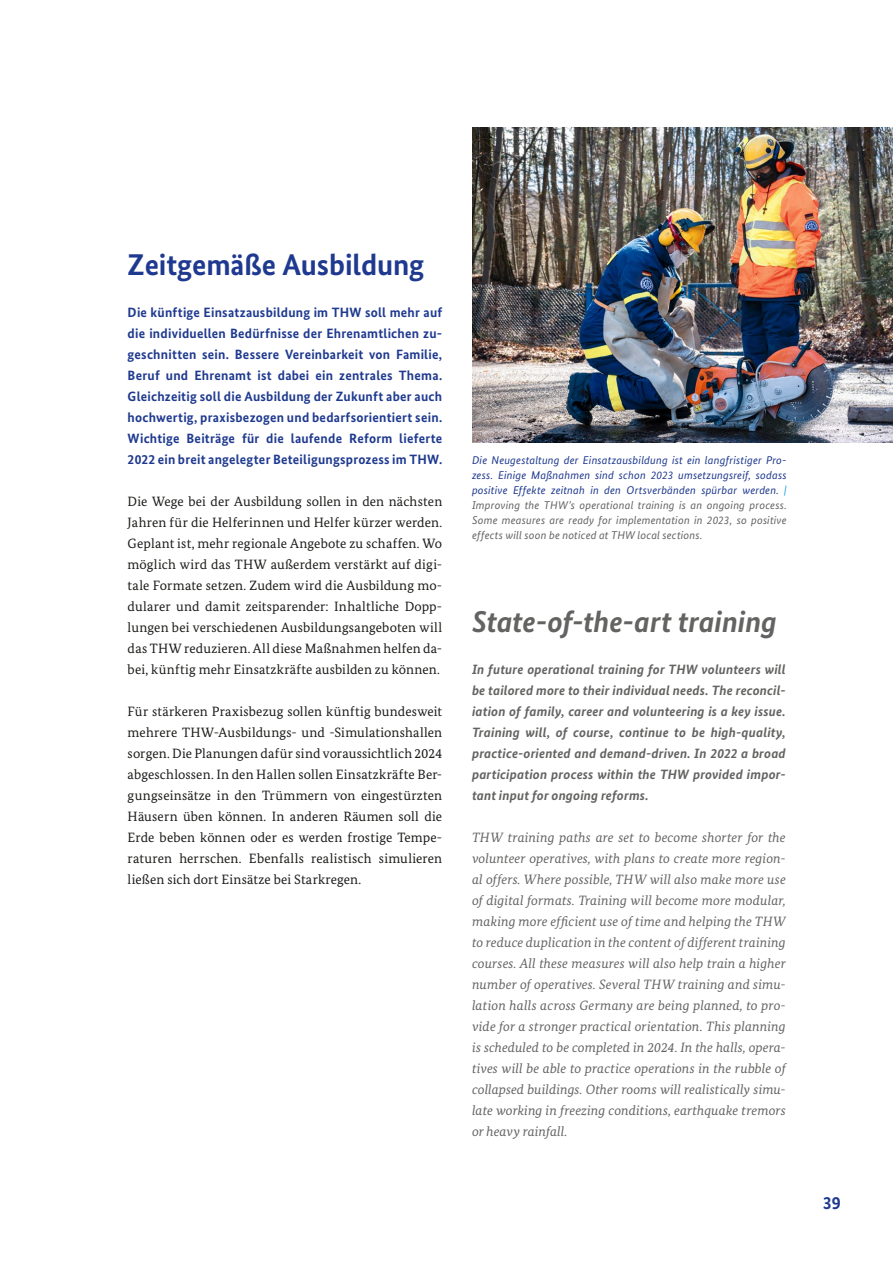
<style>
.page{position:relative;width:893px;height:1263px;background:#fff}
.page>*{position:absolute;margin:0;border:0;box-sizing:border-box;transform-origin:0 0}
.t1{font:italic 700 30px "Bundes Sans";letter-spacing:-.005em;color:#636362}
.t2{font:700 30px "Bundes Sans";letter-spacing:-.005em;color:#1e398f}
.t3{font:700 18px "Bundes Sans";color:#1e398f}
.t4{font:13.5px/21px "Bundes Serif";letter-spacing:.015em;color:#1a1a18;text-align:justify}
.t5{font:italic 13.5px/21px "Bundes Serif";letter-spacing:.005em;color:#636362;text-align:justify}
.t6{font:700 13.5px/21px "Bundes Sans";letter-spacing:.015em;color:#1e398f;text-align:justify}
.t7{font:italic 700 13.5px/21px "Bundes Sans";letter-spacing:.01em;color:#636362;text-align:justify}
.t8{font:italic 11.25px/15px "Bundes Sans";letter-spacing:.015em;color:#1e398f;text-align:justify}
.t9{font:italic 11.25px/15px "Bundes Sans";letter-spacing:.015em;color:#636362;text-align:justify}
.t10{font:italic 11.25px "Bundes Sans";color:#009ee3}
</style>
<div class="page">
<img style="left:472px;top:127px;width:421px;height:315px">
<h2 class="t2" style="left:128px;top:246px;width:298px">Zeitgemäße Ausbildung</h2>
<p class="t6" style="left:128px;top:301px;width:316px">Die künftige Einsatzausbildung im THW soll mehr auf die individuellen Bedürfnisse der Ehrenamtlichen zu&shy;geschnitten sein. Bessere Vereinbarkeit von Familie, Beruf und Ehrenamt ist dabei ein zentrales Thema.<br>Gleichzeitig soll die Ausbildung der Zukunft aber auch hochwertig, praxisbezogen und bedarfsorientiert sein.<br>Wichtige Beiträge für die laufende Reform lieferte 2022 ein breit angelegter Beteiligungsprozess im THW.</p>
<p class="t4" style="left:128px;top:490px;width:316px">Die Wege bei der Ausbildung sollen in den nächsten Jahren für die Helferinnen und Helfer kürzer werden.<br>Geplant ist, mehr regionale Angebote zu schaffen. Wo möglich wird das THW außerdem verstärkt auf digi&shy;tale Formate setzen. Zudem wird die Ausbildung mo&shy;dularer und damit zeitsparender: Inhaltliche Dopp&shy;lungen bei verschiedenen Ausbildungsangeboten will das THW reduzieren. All diese Maßnahmen helfen da&shy;bei, künftig mehr Einsatzkräfte ausbilden zu können.</p>
<p class="t4" style="left:128px;top:700px;width:316px">Für stärkeren Praxisbezug sollen künftig bundesweit mehrere THW-Ausbildungs- und -Simulationshallen sorgen. Die Planungen dafür sind voraussichtlich 2024 abgeschlossen. In den Hallen sollen Einsatzkräfte Ber&shy;gungseinsätze in den Trümmern von eingestürzten Häusern üben können. In anderen Räumen soll die Erde beben können oder es werden frostige Tempe&shy;raturen herrschen. Ebenfalls realistisch simulieren ließen sich dort Einsätze bei Starkregen.</p>
<p class="t8" style="left:472px;top:452px;width:316px">Die Neugestaltung der Einsatzausbildung ist ein langfristiger Pro&shy;zess. Einige Maßnahmen sind schon 2023 umsetzungsreif, sodass positive Effekte zeitnah in den Ortsverbänden spürbar werden.</p>
<p class="t10" style="left:784px;top:483px;width:4px">|</p>
<p class="t9" style="left:472px;top:497px;width:316px">Improving the THW’s operational training is an ongoing process.<br>Some measures are ready for implementation in 2023, so positive effects will soon be noticed at THW local sections.</p>
<h2 class="t1" style="left:472px;top:603px;width:306px">State-of-the-art training</h2>
<p class="t7" style="left:472px;top:658px;width:315px">In future operational training for THW volunteers will be tailored more to their individual needs. The reconcil&shy;iation of family, career and volunteering is a key issue.<br>Training will, of course, continue to be high-quality, practice-oriented and demand-driven. In 2022 a broad participation process within the THW provided impor&shy;tant input for ongoing reforms.</p>
<p class="t5" style="left:472px;top:826px;width:315px">THW training paths are set to become shorter for the volunteer operatives, with plans to create more region&shy;al offers. Where possible, THW will also make more use of digital formats. Training will become more modular, making more efficient use of time and helping the THW to reduce duplication in the content of different training courses. All these measures will also help train a higher number of operatives. Several THW training and simu&shy;lation halls across Germany are being planned, to pro&shy;vide for a stronger practical orientation. This planning is scheduled to be completed in 2024. In the halls, opera&shy;tives will be able to practice operations in the rubble of collapsed buildings. Other rooms will realistically simu&shy;late working in freezing conditions, earthquake tremors or heavy rainfall.</p>
<h2 class="t3" style="left:823px;top:1192px;width:19px">39</h2>
</div>
